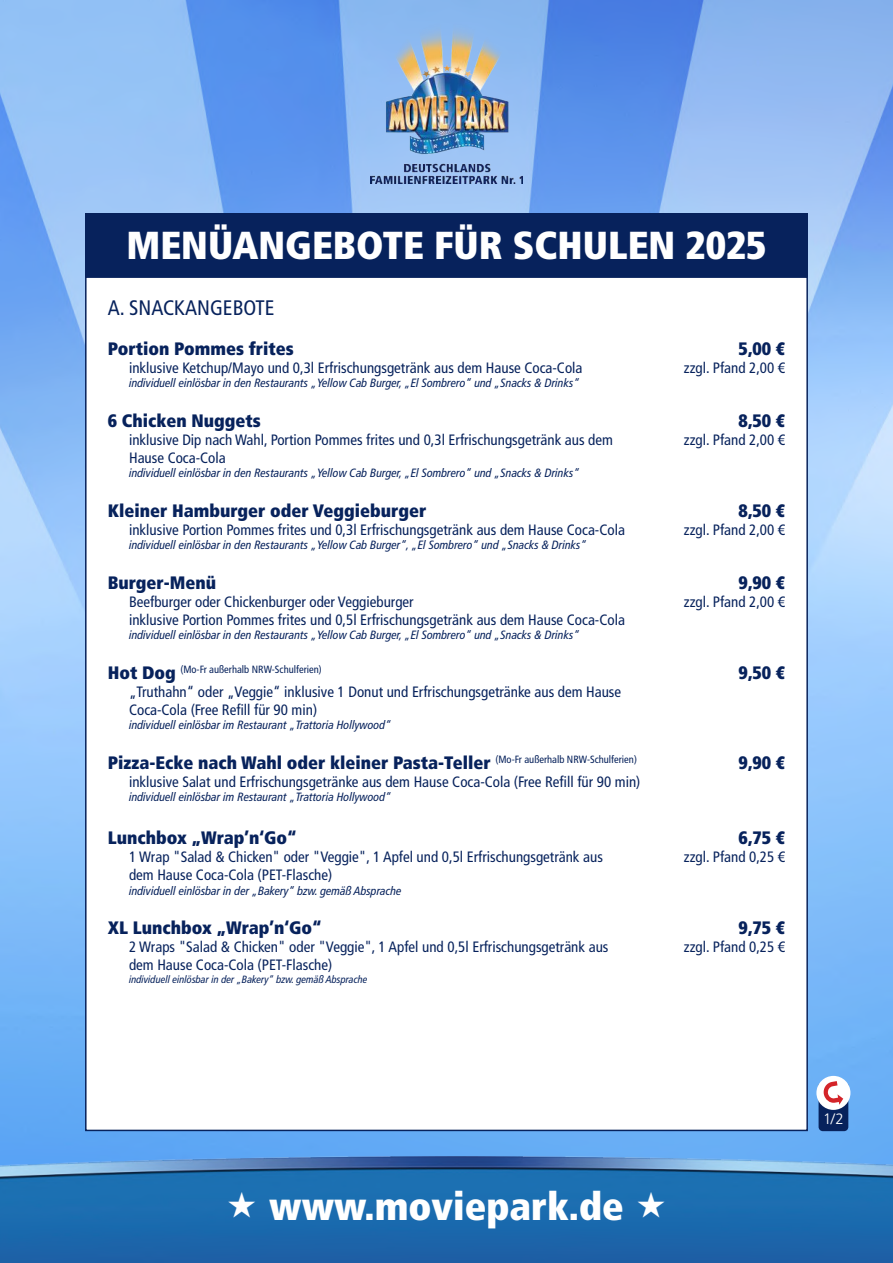
<style>
.page{position:relative;width:893px;height:1263px;background:#fff}
.page>*{position:absolute;margin:0;border:0;box-sizing:border-box;transform-origin:0 0}
.t1{font:900 condensed 39px "Frutiger LT Com";color:#fff}
.t2{font:condensed 21px "Frutiger LT Com";color:#07225c}
.t3{font:900 condensed 18px "Frutiger LT Com";color:#07225c}
.t4{font:condensed 15px/18px "Frutiger LT Com";color:#07225c}
.t5{font:300 15px "Frutiger LT Com";color:#fff}
.t6{font:italic condensed 12px "Frutiger LT Com";color:#07225c}
.t7{font:italic condensed 10.5px "Frutiger LT Com";color:#07225c}
.t8{font:condensed 10.5px "Frutiger LT Com";color:#07225c}
.s1{font-weight:900;font-size:18px}
</style>
<div class="page">
<img style="left:0;top:0;width:893px;height:1157px">
<img style="left:370px;top:21px;width:152px;height:163px">
<img style="left:0;top:1157px;width:893px;height:106px">
<div style="left:86px;top:277px;width:721px;height:853px;background:#fff"></div>
<div style="left:85px;top:213px;width:723px;height:63px;background:#07225c"></div>
<div style="left:816px;top:1076px;width:34px;height:34px;background:#fff;border-radius:50%"></div>
<svg style="left:819px;top:1081px;width:29px;height:50px"></svg>
<svg style="left:228px;top:1192px;width:27px;height:26px"></svg>
<svg style="left:638px;top:1192px;width:27px;height:26px"></svg>
<h1 class="t1" style="left:126px;top:222px;width:642px">MENÜANGEBOTE FÜR SCHULEN 2025</h1>
<h2 class="t2" style="left:108px;top:295px;width:168px">A. SNACKANGEBOTE</h2>
<p class="t3" style="left:108px;top:337px;width:187px">Portion Pommes frites</p>
<p class="t3" style="left:738px;top:337px;width:48px">5,00 €</p>
<p class="t4" style="left:129px;top:358px;width:455px">inklusive Ketchup/Mayo und 0,3l Erfrischungsgetränk aus dem Hause Coca-Cola</p>
<p class="t4" style="left:684px;top:358px;width:103px">zzgl. Pfand 2,00 €</p>
<p class="t6" style="left:129px;top:376px;width:452px">individuell einlösbar in den Restaurants „Yellow Cab Burger, „El Sombrero“ und „Snacks &amp; Drinks“</p>
<p class="t3" style="left:108px;top:409px;width:154px">6 Chicken Nuggets</p>
<p class="t3" style="left:738px;top:409px;width:48px">8,50 €</p>
<p class="t4" style="left:129px;top:430px;width:485px">inklusive Dip nach Wahl, Portion Pommes frites und 0,3l Erfrischungsgetränk aus dem</p>
<p class="t4" style="left:684px;top:430px;width:103px">zzgl. Pfand 2,00 €</p>
<p class="t4" style="left:129px;top:448px;width:98px">Hause Coca-Cola</p>
<p class="t6" style="left:129px;top:466px;width:452px">individuell einlösbar in den Restaurants „Yellow Cab Burger, „El Sombrero“ und „Snacks &amp; Drinks“</p>
<p class="t3" style="left:108px;top:499px;width:320px">Kleiner Hamburger oder Veggieburger</p>
<p class="t3" style="left:738px;top:499px;width:48px">8,50 €</p>
<p class="t4" style="left:129px;top:520px;width:497px">inklusive Portion Pommes frites und 0,3l Erfrischungsgetränk aus dem Hause Coca-Cola</p>
<p class="t4" style="left:684px;top:520px;width:103px">zzgl. Pfand 2,00 €</p>
<p class="t6" style="left:129px;top:538px;width:459px">individuell einlösbar in den Restaurants „Yellow Cab Burger“, „El Sombrero“ und „Snacks &amp; Drinks“</p>
<p class="t3" style="left:108px;top:571px;width:110px">Burger-Menü</p>
<p class="t3" style="left:738px;top:571px;width:48px">9,90 €</p>
<p class="t4" style="left:129px;top:592px;width:286px">Beefburger oder Chickenburger oder Veggieburger</p>
<p class="t4" style="left:684px;top:592px;width:103px">zzgl. Pfand 2,00 €</p>
<p class="t4" style="left:129px;top:610px;width:497px">inklusive Portion Pommes frites und 0,5l Erfrischungsgetränk aus dem Hause Coca-Cola</p>
<p class="t6" style="left:129px;top:628px;width:452px">individuell einlösbar in den Restaurants „Yellow Cab Burger, „El Sombrero“ und „Snacks &amp; Drinks“</p>
<p class="t8" style="left:108px;top:663px;width:215px"><span class="s1">Hot Dog</span> (Mo-Fr außerhalb NRW-Schulferien)</p>
<p class="t3" style="left:738px;top:661px;width:48px">9,50 €</p>
<p class="t4" style="left:129px;top:682px;width:494px">„Truthahn“ oder „Veggie“ inklusive 1 Donut und Erfrischungsgetränke aus dem Hause<br>Coca-Cola (Free Refill für 90 min)</p>
<p class="t6" style="left:129px;top:718px;width:264px">individuell einlösbar im Restaurant „Trattoria Hollywood“</p>
<p class="t3" style="left:108px;top:751px;width:531px">Pizza-Ecke nach Wahl oder kleiner Pasta-Teller <sup>(Mo-Fr</sup> <sup>außerhalb</sup> <sup>NRW-Schulferien)</sup></p>
<p class="t3" style="left:738px;top:751px;width:48px">9,90 €</p>
<p class="t4" style="left:129px;top:772px;width:513px">inklusive Salat und Erfrischungsgetränke aus dem Hause Coca-Cola (Free Refill für 90 min)</p>
<p class="t6" style="left:129px;top:790px;width:264px">individuell einlösbar im Restaurant „Trattoria Hollywood“</p>
<p class="t3" style="left:108px;top:827px;width:191px">Lunchbox „Wrap’n‘Go“</p>
<p class="t3" style="left:738px;top:827px;width:48px">6,75 €</p>
<p class="t4" style="left:129px;top:848px;width:475px">1 Wrap "Salad &amp; Chicken" oder "Veggie", 1 Apfel und 0,5l Erfrischungsgetränk aus</p>
<p class="t4" style="left:684px;top:848px;width:103px">zzgl. Pfand 0,25 €</p>
<p class="t4" style="left:129px;top:866px;width:205px">dem Hause Coca-Cola (PET-Flasche)</p>
<p class="t6" style="left:129px;top:883px;width:274px">individuell einlösbar in der „Bakery“ bzw. gemäß Absprache</p>
<p class="t3" style="left:108px;top:917px;width:216px">XL Lunchbox „Wrap’n‘Go“</p>
<p class="t3" style="left:738px;top:917px;width:48px">9,75 €</p>
<p class="t4" style="left:129px;top:938px;width:481px">2 Wraps "Salad &amp; Chicken" oder "Veggie", 1 Apfel und 0,5l Erfrischungsgetränk aus</p>
<p class="t4" style="left:684px;top:938px;width:103px">zzgl. Pfand 0,25 €</p>
<p class="t4" style="left:129px;top:956px;width:205px">dem Hause Coca-Cola (PET-Flasche)</p>
<p class="t7" style="left:129px;top:973px;width:240px">individuell einlösbar in der „Bakery“ bzw. gemäß Absprache</p>
<h1 class="t1" style="left:269px;top:1183px;width:356px">www.moviepark.de</h1>
<p class="t5" style="left:823px;top:1110px;width:22px">1/2</p>
</div>
